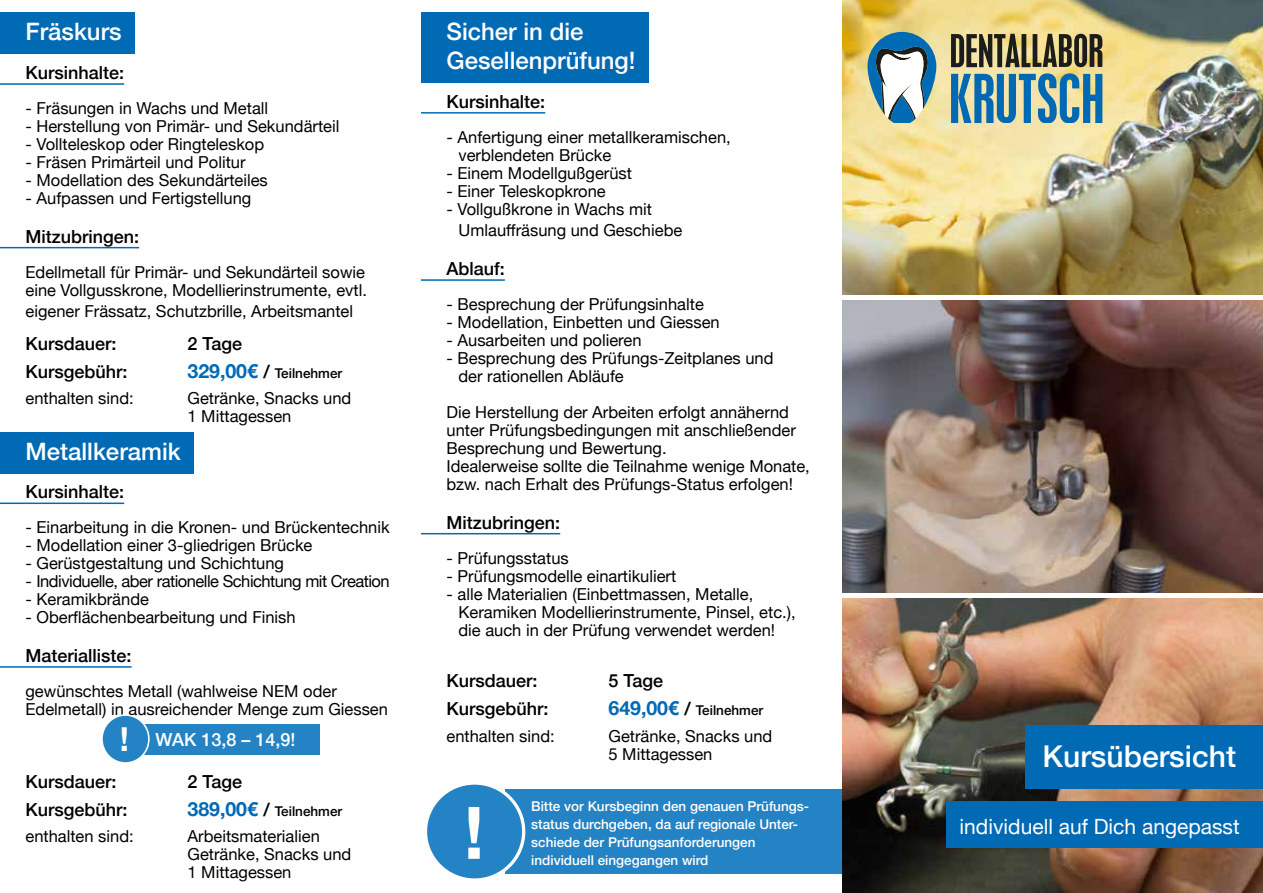
<style>
.page{position:relative;width:1263px;height:893px;background:#fff}
.page>*{position:absolute;margin:0;border:0;box-sizing:border-box;transform-origin:0 0}
.t1{font:700 72.6px "Helvetica Neue";color:#fff}
.t2{font:700 33px "Helvetica Neue";color:#fff}
.t3{font:500 30px "Helvetica Neue";color:#fff}
.t4{font:500 24px/28.8px "Helvetica Neue";color:#fff}
.t5{font:21px "Helvetica Neue";color:#fff}
.t6{font:500 18px "Helvetica Neue";color:#000}
.t7{font:500 18px "Helvetica Neue";color:#fff}
.t8{font:16.5px/18px "Helvetica Neue";color:#000}
.t9{font:16.5px "Helvetica Neue";letter-spacing:-.03em;color:#000}
.t10{font:500 13.5px/18px "Helvetica Neue";color:#fff}
.t11{font:500 13.5px "Helvetica Neue";color:#000}
.s1{font-weight:700;font-size:19.5px;color:#006ab5}
.s2{font-size:18px}
</style>
<div class="page">
<div style="left:421px;top:13px;width:227px;height:70px;background:#006ab5"></div>
<hr style="left:421px;top:112px;width:124px;height:2px;background:#006ab5">
<hr style="left:421px;top:279px;width:84px;height:2px;background:#006ab5">
<hr style="left:421px;top:533px;width:139px;height:1px;background:#006ab5">
<div style="left:506px;top:790px;width:336px;height:84px;background:#2383c5"></div>
<div style="left:425px;top:783px;width:99px;height:97px;background:#2383c5;border-radius:50%"></div>
<div style="left:424px;top:781px;width:101px;height:101px;border:3px solid #fff;border-radius:50%"></div>
<div style="left:0;top:13px;width:134px;height:41px;background:#006ab5"></div>
<hr style="left:0;top:83px;width:124px;height:2px;background:#006ab5">
<hr style="left:0;top:247px;width:139px;height:1px;background:#006ab5">
<div style="left:0;top:432px;width:193px;height:41px;background:#006ab5"></div>
<hr style="left:0;top:503px;width:124px;height:1px;background:#006ab5">
<hr style="left:0;top:666px;width:132px;height:2px;background:#006ab5">
<div style="left:126px;top:724px;width:194px;height:31px;background:#2383c5"></div>
<div style="left:102px;top:715px;width:47px;height:48px;background:#2383c5;border-radius:50%"></div>
<div style="left:101px;top:714px;width:49px;height:50px;border:2px solid #fff;border-radius:50%"></div>
<img style="left:842px;top:0;width:421px;height:893px">
<svg style="left:867px;top:32px;width:69px;height:91px"></svg>
<svg style="left:951px;top:34px;width:151px;height:33px;background:#756c4d"></svg>
<svg style="left:951px;top:73px;width:151px;height:50px;background:#669cad"></svg>
<hr style="left:842px;top:296px;width:421px;height:4px;background:#fff">
<hr style="left:842px;top:593px;width:421px;height:4px;background:#fff">
<div style="left:1025px;top:725px;width:238px;height:64px;background:#006ab5"></div>
<div style="left:947px;top:801px;width:316px;height:47px;background:#006ab5"></div>
<h3 class="t4" style="left:26px;top:16px;width:98px">Fräskurs</h3>
<p class="t6" style="left:26px;top:58px;width:100px">Kursinhalte:</p>
<p class="t8" style="left:26px;top:100px;width:244px">- Fräsungen in Wachs und Metall</p>
<p class="t8" style="left:26px;top:118px;width:315px">- Herstellung von Primär- und Sekundärteil</p>
<p class="t8" style="left:26px;top:136px;width:240px">- Vollteleskop oder Ringteleskop</p>
<p class="t8" style="left:26px;top:154px;width:222px">- Fräsen Primärteil und Politur</p>
<p class="t8" style="left:26px;top:172px;width:244px">- Modellation des Sekundärteiles</p>
<p class="t8" style="left:26px;top:190px;width:227px">- Aufpassen und Fertigstellung</p>
<p class="t6" style="left:26px;top:222px;width:115px">Mitzubringen:</p>
<p class="t8" style="left:26px;top:264px;width:343px">Edellmetall für Primär- und Sekundärteil sowie eine Vollgusskrone, Modellierinstrumente, evtl.</p>
<p class="t8" style="left:26px;top:303px;width:329px">eigener Frässatz, Schutzbrille, Arbeitsmantel</p>
<p class="t6" style="left:26px;top:329px;width:93px">Kursdauer:</p>
<p class="t6" style="left:188px;top:329px;width:56px">2 Tage</p>
<p class="t6" style="left:26px;top:357px;width:104px">Kursgebühr:</p>
<p class="t11" style="left:188px;top:362px;width:156px"><span class="s1">329,00€</span> <span class="s2">/</span> Teilnehmer</p>
<p class="t8" style="left:26px;top:390px;width:110px">enthalten sind:</p>
<p class="t8" style="left:188px;top:390px;width:165px">Getränke, Snacks und<br>1 Mittagessen</p>
<h3 class="t4" style="left:26px;top:435px;width:157px">Metallkeramik</h3>
<p class="t6" style="left:26px;top:477px;width:100px">Kursinhalte:</p>
<p class="t8" style="left:26px;top:519px;width:366px">- Einarbeitung in die Kronen- und Brückentechnik</p>
<p class="t8" style="left:26px;top:537px;width:288px">- Modellation einer 3-gliedrigen Brücke</p>
<p class="t8" style="left:26px;top:555px;width:260px">- Gerüstgestaltung und Schichtung</p>
<p class="t9" style="left:26px;top:569px;width:366px">- Individuelle, aber rationelle Schichtung mit Creation</p>
<p class="t8" style="left:26px;top:591px;width:125px">- Keramikbrände</p>
<p class="t8" style="left:26px;top:609px;width:272px">- Oberflächenbearbeitung und Finish</p>
<p class="t6" style="left:26px;top:641px;width:108px">Materialliste:</p>
<p class="t8" style="left:26px;top:683px;width:364px">gewünschtes Metall (wahlweise NEM oder<br>Edelmetall) in ausreichender Menge zum Giessen</p>
<h2 class="t2" style="left:120px;top:713px;width:11px">!</h2>
<p class="t7" style="left:156px;top:725px;width:141px">WAK 13,8 – 14,9!</p>
<p class="t6" style="left:26px;top:767px;width:93px">Kursdauer:</p>
<p class="t6" style="left:188px;top:767px;width:56px">2 Tage</p>
<p class="t6" style="left:26px;top:795px;width:104px">Kursgebühr:</p>
<p class="t11" style="left:188px;top:800px;width:156px"><span class="s1">389,00€</span> <span class="s2">/</span> Teilnehmer</p>
<p class="t8" style="left:26px;top:828px;width:110px">enthalten sind:</p>
<p class="t8" style="left:188px;top:828px;width:165px">Arbeitsmaterialien<br>Getränke, Snacks und<br>1 Mittagessen</p>
<h3 class="t4" style="left:446px;top:16px;width:190px">Sicher in die<br>Gesellenprüfung!</h3>
<p class="t6" style="left:446px;top:87px;width:100px">Kursinhalte:</p>
<p class="t8" style="left:458px;top:129px;width:274px;text-indent:-12px">- Anfertigung einer metallkeramischen, verblendeten Brücke</p>
<p class="t8" style="left:446px;top:165px;width:187px">- Einem Modellgußgerüst</p>
<p class="t8" style="left:446px;top:183px;width:161px">- Einer Teleskopkrone</p>
<p class="t8" style="left:458px;top:199px;width:225px;line-height:21.6px;text-indent:-12px">- Vollgußkrone in Wachs mit<br>Umlauffräsung und Geschiebe</p>
<p class="t6" style="left:446px;top:254px;width:60px">Ablauf:</p>
<p class="t8" style="left:446px;top:296px;width:259px">- Besprechung der Prüfungsinhalte</p>
<p class="t8" style="left:446px;top:314px;width:275px">- Modellation, Einbetten und Giessen</p>
<p class="t8" style="left:446px;top:332px;width:196px">- Ausarbeiten und polieren</p>
<p class="t8" style="left:458px;top:350px;width:317px;text-indent:-12px">- Besprechung des Prüfungs-Zeitplanes und der rationellen Abläufe</p>
<p class="t8" style="left:446px;top:404px;width:365px">Die Herstellung der Arbeiten erfolgt annähernd unter Prüfungsbedingungen mit anschließender Besprechung und Bewertung.<br>Idealerweise sollte die Teilnahme wenige Monate, bzw. nach Erhalt des Prüfungs-Status erfolgen!</p>
<p class="t6" style="left:446px;top:508px;width:115px">Mitzubringen:</p>
<p class="t8" style="left:446px;top:550px;width:124px">- Prüfungsstatus</p>
<p class="t8" style="left:446px;top:568px;width:231px">- Prüfungsmodelle einartikuliert</p>
<p class="t8" style="left:458px;top:586px;width:339px;text-indent:-12px">- alle Materialien (Einbettmassen, Metalle,<br>Keramiken Modellierinstrumente, Pinsel, etc.), die auch in der Prüfung verwendet werden!</p>
<p class="t6" style="left:446px;top:666px;width:93px">Kursdauer:</p>
<p class="t6" style="left:608px;top:666px;width:56px">5 Tage</p>
<p class="t6" style="left:446px;top:694px;width:104px">Kursgebühr:</p>
<p class="t11" style="left:608px;top:699px;width:156px"><span class="s1">649,00€</span> <span class="s2">/</span> Teilnehmer</p>
<p class="t8" style="left:446px;top:728px;width:110px">enthalten sind:</p>
<p class="t8" style="left:608px;top:728px;width:165px">Getränke, Snacks und<br>5 Mittagessen</p>
<p class="t10" style="left:531px;top:796px;width:279px">Bitte vor Kursbeginn den genauen Prüfungs&shy;status durchgeben, da auf regionale Unter&shy;schiede der Prüfungsanforderungen</p>
<h1 class="t1" style="left:464px;top:776px;width:22px">!</h1>
<p class="t10" style="left:531px;top:850px;width:179px">individuell eingegangen wird</p>
<h3 class="t3" style="left:1042px;top:733px;width:195px">Kursübersicht</h3>
<p class="t5" style="left:960px;top:812px;width:282px">individuell auf Dich angepasst</p>
</div>
